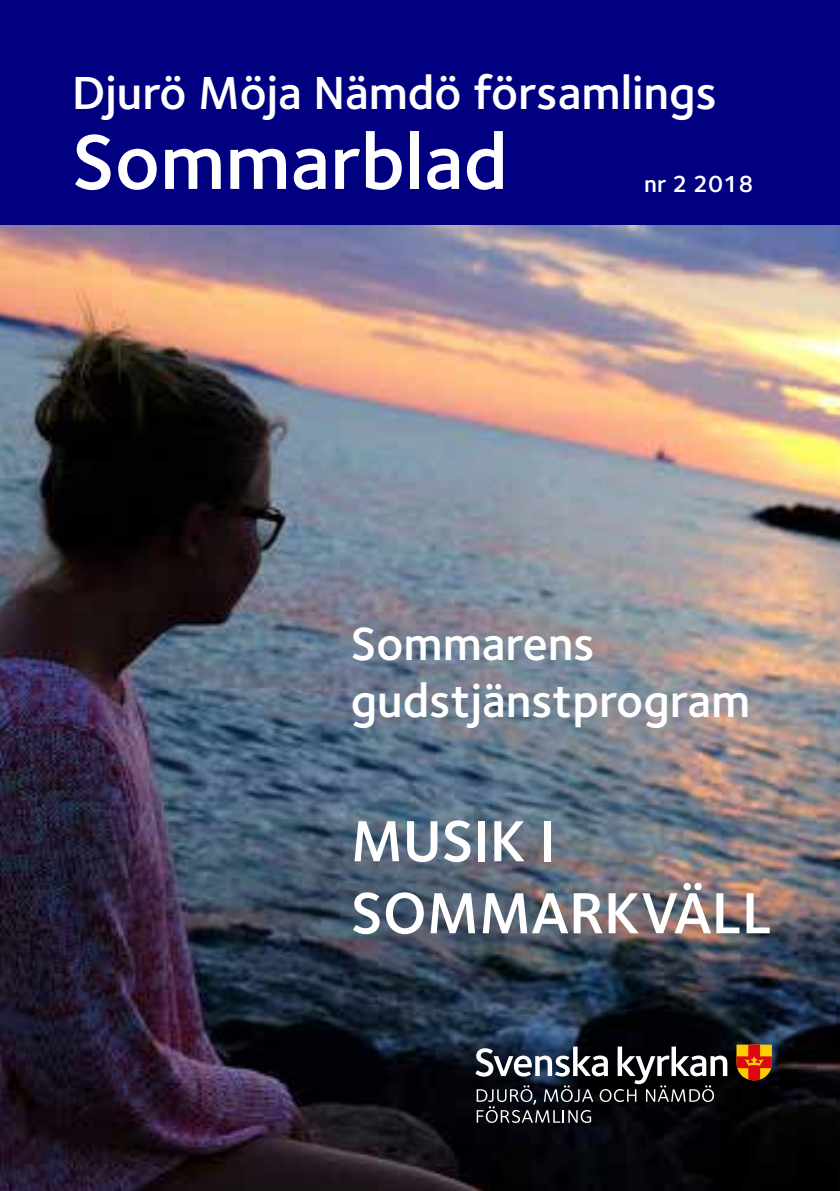
<style>
.page{position:relative;width:840px;height:1191px;background:#fff}
.page>*{position:absolute;margin:0;border:0;box-sizing:border-box;transform-origin:0 0}
.t1{font:600 80px "Foundry Sterling";color:#fff}
.t2{font:600 60px/72px "Foundry Sterling";color:#fff}
.t3{font:600 48px/57.6px "Foundry Sterling";color:#fff}
.t4{font:600 24px "Foundry Sterling";color:#fff}
</style>
<div class="page">
<img style="left:0;top:224px;width:839px;height:967px">
<div style="left:0;top:0;width:839px;height:224px;background:#000080"></div>
<svg style="left:736px;top:1044px;width:35px;height:36px"></svg>
<svg style="left:475px;top:1046px;width:252px;height:77px"></svg>
<p class="t3" style="left:72px;top:63px;width:646px">Djurö Möja Nämdö församlings</p>
<h1 class="t1" style="left:72px;top:106px;width:437px">Sommarblad</h1>
<p class="t4" style="left:643px;top:167px;width:111px">nr 2 2018</p>
<p class="t3" style="left:350px;top:613px;width:401px">Sommarens gudstjänstprogram</p>
<p class="t2" style="left:350px;top:803px;width:423px">MUSIK I<br>SOMMARKVÄLL</p>
</div>
